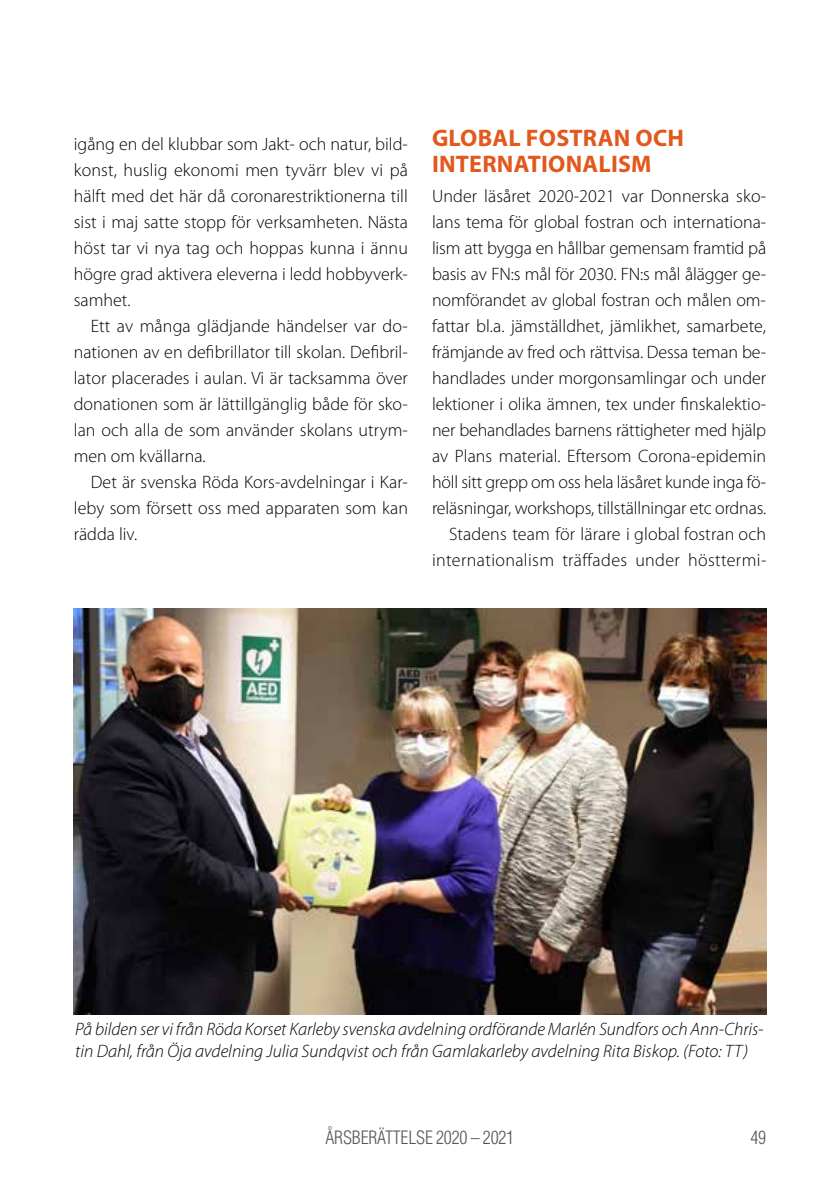
<style>
.page{position:relative;width:840px;height:1191px;background:#fff}
.page>*{position:absolute;margin:0;border:0;box-sizing:border-box;transform-origin:0 0}
.t1{font:700 24px/26px "Myriad Pro";letter-spacing:.01em;color:#e2581d}
.t2{font:300 18px/26px "Myriad Pro";letter-spacing:-.005em;color:#000;text-align:justify}
.t3{font:italic 300 18px/22px "Myriad Pro";color:#000}
.t4{font:300 condensed 18px "Helvetica";letter-spacing:-.01em;color:#575756}
</style>
<div class="page">
<img style="left:74px;top:609px;width:691px;height:405px">
<p class="t2" style="left:74px;top:131px;width:336px">igång en del klubbar som Jakt- och natur, bild&shy;konst, huslig ekonomi men tyvärr blev vi på hälft med det här då coronarestriktionerna till sist i maj satte stopp för verksamheten. Nästa höst tar vi nya tag och hoppas kunna i ännu högre grad aktivera eleverna i ledd hobbyverk&shy;samhet.</p>
<p class="t2" style="left:74px;top:313px;width:335px;text-indent:17px">Ett av många glädjande händelser var do&shy;nationen av en defibrillator till skolan. Defibril&shy;lator placerades i aulan. Vi är tacksamma över donationen som är lättillgänglig både för sko&shy;lan och alla de som använder skolans utrym&shy;men om kvällarna.</p>
<p class="t2" style="left:74px;top:469px;width:335px;text-indent:17px">Det är svenska Röda Kors-avdelningar i Kar&shy;leby som försett oss med apparaten som kan rädda liv.</p>
<h1 class="t1" style="left:432px;top:125px;width:253px">GLOBAL FOSTRAN OCH<br>INTERNATIONALISM</h1>
<p class="t2" style="left:432px;top:183px;width:336px;text-align:right">Under läsåret 2020-2021 var Donnerska sko&shy;lans tema för global fostran och internationa&shy;lism att bygga en hållbar gemensam framtid på basis av FN:s mål för 2030. FN:s mål ålägger ge&shy;nomförandet av global fostran och målen om&shy;fattar bl.a. jämställdhet, jämlikhet, samarbete, främjande av fred och rättvisa. Dessa teman be&shy;handlades under morgonsamlingar och under lektioner i olika ämnen, tex under finskalektio&shy;ner behandlades barnens rättigheter med hjälp av Plans material. Eftersom Corona-epidemin höll sitt grepp om oss hela läsåret kunde inga fö&shy;reläsningar, workshops, tillställningar etc ordnas.<br>Stadens team för lärare i global fostran och internationalism träffades under hösttermi-</p>
<p class="t3" style="left:75px;top:1018px;width:689px">På bilden ser vi från Röda Korset Karleby svenska avdelning ordförande Marlén Sundfors och Ann-Chris&shy;tin Dahl, från Öja avdelning Julia Sundqvist och från Gamlakarleby avdelning Rita Biskop. (Foto: TT)</p>
<p class="t4" style="left:325px;top:1126px;width:190px">ÅRSBERÄTTELSE 2020 – 2021</p>
<p class="t4" style="left:750px;top:1126px;width:17px">49</p>
</div>
